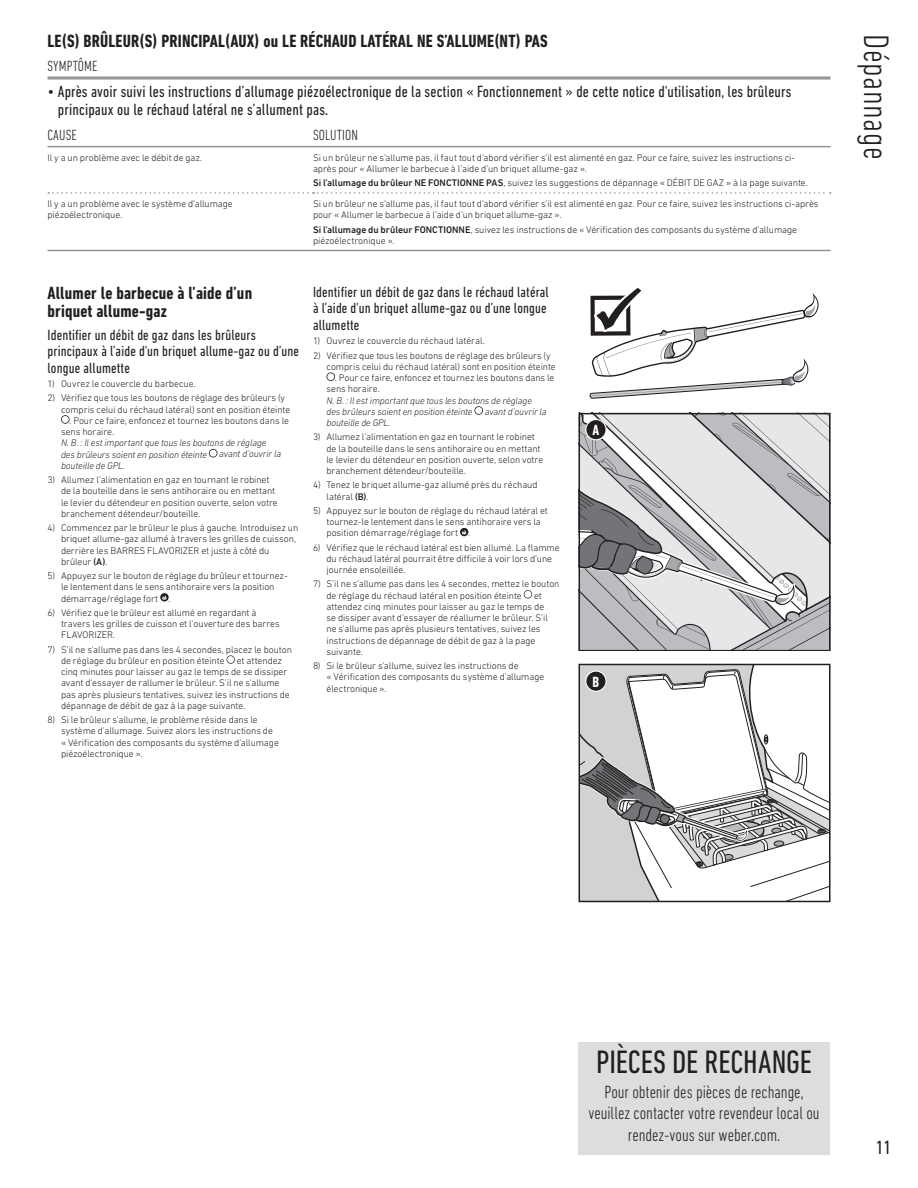
<style>
.page{position:relative;width:918px;height:1188px;background:#fff}
.page>*{position:absolute;margin:0;border:0;box-sizing:border-box;transform-origin:0 0}
.t1{font:300 condensed 36px "DIN Next LT Pro";letter-spacing:.02em;color:#231f20}
.t2{font:condensed 33px "DIN Next LT Pro";color:#231f20}
.t3{font:condensed 19.5px "DIN Next LT Pro";color:#231f20}
.t4{font:700 condensed 18px/18px "DIN Next LT Pro";letter-spacing:.01em;color:#231f20}
.t5{font:300 condensed 18px/21.6px "DIN Next LT Pro";color:#231f20;text-align:center}
.t6{font:condensed 16.5px/18px "DIN Next LT Pro";letter-spacing:.01em;color:#231f20}
.t7{font:condensed 15px/16.5px "DIN Next LT Pro";letter-spacing:.01em;color:#231f20}
.t8{font:300 condensed 15px "DIN Next LT Pro";letter-spacing:.01em;color:#231f20}
.t9{font:700 condensed 15px "DIN Next LT Pro";color:#fff}
.t10{font:300 9.75px/11.2px "DIN Next LT Pro";letter-spacing:-.005em;color:#231f20}
.t11{font:italic 300 9.75px/11.2px "DIN Next LT Pro";letter-spacing:-.01em;color:#231f20}
.s1{font-weight:500}
</style>
<div class="page">
<div style="left:578px;top:1042px;width:252px;height:112px;background:#dcdddf"></div>
<svg style="left:48px;top:192px;width:783px;height:2px"></svg>
<hr style="left:48px;top:146px;width:265px;height:1px;background:#939598">
<hr style="left:313px;top:146px;width:518px;height:1px;background:#939598">
<svg style="left:48px;top:76px;width:265px;height:4px"></svg>
<svg style="left:313px;top:76px;width:518px;height:4px;background:#adafb1"></svg>
<hr style="left:48px;top:250px;width:265px;height:1px;background:#939598">
<hr style="left:313px;top:250px;width:518px;height:1px;background:#939598">
<svg style="left:61px;top:415px;width:9px;height:9px"></svg>
<svg style="left:209px;top:449px;width:8px;height:8px"></svg>
<svg style="left:160px;top:593px;width:9px;height:9px"></svg>
<svg style="left:227px;top:655px;width:8px;height:9px"></svg>
<svg style="left:327px;top:372px;width:8px;height:9px"></svg>
<svg style="left:474px;top:406px;width:9px;height:9px"></svg>
<svg style="left:460px;top:528px;width:9px;height:8px"></svg>
<svg style="left:524px;top:590px;width:8px;height:9px"></svg>
<svg style="left:582px;top:669px;width:246px;height:230px"></svg>
<div style="left:579px;top:664px;width:252px;height:238px;border:2px solid #231f20"></div>
<div style="left:586px;top:671px;width:20px;height:20px;background:#231f20;border-radius:50%"></div>
<div style="left:585px;top:670px;width:22px;height:22px;border:1px solid #fff;border-radius:50%"></div>
<svg style="left:579px;top:413px;width:252px;height:237px;background:#c5c5c7"></svg>
<svg style="left:589px;top:288px;width:230px;height:111px"></svg>
<div style="left:586px;top:420px;width:20px;height:20px;background:#231f20;border-radius:50%"></div>
<div style="left:585px;top:419px;width:22px;height:21px;border:1px solid #fff;border-radius:50%"></div>
<h3 class="t4" style="left:48px;top:32px;width:502px">LE(S) BRÛLEUR(S) PRINCIPAL(AUX) ou LE RÉCHAUD LATÉRAL NE S’ALLUME(NT) PAS</h3>
<h3 class="t8" style="left:48px;top:58px;width:51px">SYMPTÔME</h3>
<h3 class="t6" style="left:58px;top:82px;width:735px;text-indent:-10px">• Après avoir suivi les instructions d’allumage piézoélectronique de la section « Fonctionnement » de cette notice d'utilisation, les brûleurs principaux ou le réchaud latéral ne s’allument pas.</h3>
<h3 class="t8" style="left:48px;top:126px;width:31px">CAUSE</h3>
<h3 class="t8" style="left:313px;top:126px;width:47px">SOLUTION</h3>
<p class="t10" style="left:48px;top:152px;width:156px">Il y a un problème avec le débit de gaz.</p>
<p class="t10" style="left:313px;top:152px;width:484px">Si un brûleur ne s’allume pas, il faut tout d’abord vérifier s’il est alimenté en gaz. Pour ce faire, suivez les instructions ci&shy;après pour « Allumer le barbecue à l’aide d’un briquet allume-gaz ».</p>
<p class="t10" style="left:313px;top:177px;width:496px"><span class="s1">Si l’allumage du brûleur NE FONCTIONNE PAS</span>, suivez les suggestions de dépannage « DÉBIT DE GAZ » à la page suivante.</p>
<p class="t10" style="left:48px;top:198px;width:187px">Il y a un problème avec le système d’allumage piézoélectronique.</p>
<p class="t10" style="left:313px;top:198px;width:507px">Si un brûleur ne s’allume pas, il faut tout d’abord vérifier s’il est alimenté en gaz. Pour ce faire, suivez les instructions ci-après pour « Allumer le barbecue à l’aide d’un briquet allume-gaz ».</p>
<p class="t10" style="left:313px;top:223px;width:486px"><span class="s1">Si l’allumage du brûleur FONCTIONNE</span>, suivez les instructions de « Vérification des composants du système d’allumage piézoélectronique ».</p>
<h3 class="t4" style="left:48px;top:284px;width:206px">Allumer le barbecue à l’aide d’un briquet allume-gaz</h3>
<h3 class="t7" style="left:48px;top:326px;width:253px">Identifier un débit de gaz dans les brûleurs principaux à l’aide d'un briquet allume-gaz ou d’une longue allumette</h3>
<p class="t10" style="left:48px;top:378px;width:150px">1) Ouvrez le couvercle du barbecue.</p>
<p class="t10" style="left:48px;top:392px;width:239px">2) Vérifiez que tous les boutons de réglage des brûleurs (y</p>
<p class="t10" style="left:61px;top:403px;width:231px">compris celui du réchaud latéral) sont en position éteinte</p>
<p class="t10" style="left:69px;top:415px;width:221px">. Pour ce faire, enfoncez et tournez les boutons dans le</p>
<p class="t10" style="left:61px;top:426px;width:55px">sens horaire.</p>
<p class="t11" style="left:61px;top:437px;width:222px">N. B. : Il est important que tous les boutons de réglage des brûleurs soient en position éteinte avant d’ouvrir la bouteille de GPL.</p>
<p class="t10" style="left:61px;top:474px;width:218px;text-indent:-14px">3) Allumez l’alimentation en gaz en tournant le robinet de la bouteille dans le sens antihoraire ou en mettant le levier du détendeur en position ouverte, selon votre branchement détendeur/bouteille.</p>
<p class="t10" style="left:61px;top:522px;width:239px;text-indent:-14px">4) Commencez par le brûleur le plus à gauche. Introduisez un briquet allume-gaz allumé à travers les grilles de cuisson, derrière les BARRES FLAVORIZER et juste à côté du brûleur <span class="s1">(A)</span>.</p>
<p class="t10" style="left:61px;top:570px;width:228px;text-indent:-14px">5) Appuyez sur le bouton de réglage du brûleur et tournez&shy;le lentement dans le sens antihoraire vers la position démarrage/réglage fort .</p>
<p class="t10" style="left:61px;top:607px;width:220px;text-indent:-14px">6) Vérifiez que le brûleur est allumé en regardant à travers les grilles de cuisson et l’ouverture des barres<br>FLAVORIZER.</p>
<p class="t10" style="left:61px;top:643px;width:233px;text-indent:-13px">7) S’il ne s’allume pas dans les 4 secondes, placez le bouton de réglage du brûleur en position éteinte et attendez cinq minutes pour laisser au gaz le temps de se dissiper avant d'essayer de rallumer le brûleur. S’il ne s’allume pas après plusieurs tentatives, suivez les instructions de dépannage de débit de gaz à la page suivante.</p>
<p class="t10" style="left:61px;top:714px;width:219px;text-indent:-14px">8) Si le brûleur s’allume, le problème réside dans le système d’allumage. Suivez alors les instructions de « Vérification des composants du système d’allumage piézoélectronique ».</p>
<h3 class="t7" style="left:313px;top:284px;width:237px">Identifier un débit de gaz dans le réchaud latéral à l’aide d'un briquet allume-gaz ou d’une longue allumette</h3>
<p class="t10" style="left:313px;top:335px;width:173px">1) Ouvrez le couvercle du réchaud latéral.</p>
<p class="t10" style="left:313px;top:349px;width:239px">2) Vérifiez que tous les boutons de réglage des brûleurs (y</p>
<p class="t10" style="left:327px;top:361px;width:231px">compris celui du réchaud latéral) sont en position éteinte</p>
<p class="t10" style="left:335px;top:372px;width:221px">. Pour ce faire, enfoncez et tournez les boutons dans le</p>
<p class="t10" style="left:327px;top:383px;width:55px">sens horaire.</p>
<p class="t11" style="left:327px;top:394px;width:222px">N. B. : Il est important que tous les boutons de réglage des brûleurs soient en position éteinte avant d’ouvrir la bouteille de GPL.</p>
<p class="t10" style="left:327px;top:431px;width:218px;text-indent:-14px">3) Allumez l’alimentation en gaz en tournant le robinet de la bouteille dans le sens antihoraire ou en mettant le levier du détendeur en position ouverte, selon votre branchement détendeur/bouteille.</p>
<p class="t10" style="left:327px;top:479px;width:213px;text-indent:-14px">4) Tenez le briquet allume-gaz allumé près du réchaud latéral <span class="s1">(B)</span>.</p>
<p class="t10" style="left:327px;top:505px;width:223px;text-indent:-14px">5) Appuyez sur le bouton de réglage du réchaud latéral et tournez-le lentement dans le sens antihoraire vers la position démarrage/réglage fort .</p>
<p class="t10" style="left:327px;top:541px;width:235px;text-indent:-14px">6) Vérifiez que le réchaud latéral est bien allumé. La flamme du réchaud latéral pourrait être difficile à voir lors d’une journée ensoleillée.</p>
<p class="t10" style="left:327px;top:578px;width:235px;text-indent:-14px">7) S’il ne s’allume pas dans les 4 secondes, mettez le bouton de réglage du réchaud latéral en position éteinte</p>
<p class="t10" style="left:327px;top:589px;width:223px;text-indent:208px">et attendez cinq minutes pour laisser au gaz le temps de se dissiper avant d'essayer de réallumer le brûleur. S’il ne s’allume pas après plusieurs tentatives, suivez les instructions de dépannage de débit de gaz à la page suivante.</p>
<p class="t10" style="left:327px;top:660px;width:219px;text-indent:-14px">8) Si le brûleur s’allume, suivez les instructions de<br>« Vérification des composants du système d’allumage électronique ».</p>
<h3 class="t9" style="left:593px;top:422px;width:8px">A</h3>
<h3 class="t9" style="left:593px;top:673px;width:8px">B</h3>
<h1 class="t1" style="left:897px;top:34px;width:128px;rotate:90deg">Dépannage</h1>
<h2 class="t2" style="left:596px;top:1043px;width:217px">PIÈCES DE RECHANGE</h2>
<h3 class="t5" style="left:589px;top:1081px;width:233px">Pour obtenir des pièces de rechange, veuillez contacter votre revendeur local ou rendez-vous sur weber.com.</h3>
<h3 class="t3" style="left:876px;top:1137px;width:17px">11</h3>
</div>
